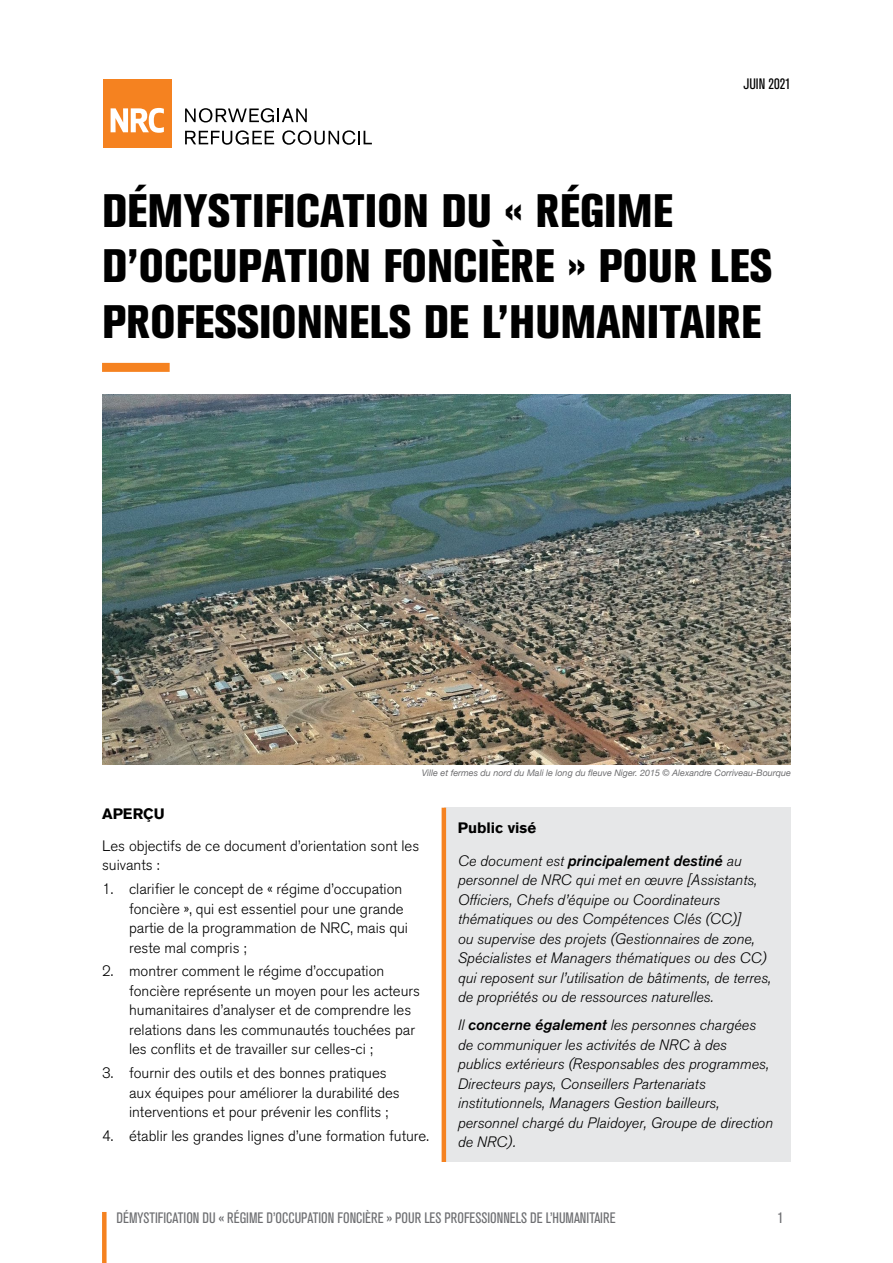
<style>
.page{position:relative;width:893px;height:1263px;background:#fff}
.page>*{position:absolute;margin:0;border:0;box-sizing:border-box;transform-origin:0 0}
.t1{font:800 condensed 46.5px/55.5px "Akzidenz Grotesk BQ";color:#000}
.t2{font:300 15px/19.5px "Akzidenz Grotesk BQ";color:#000}
.t3{font:italic 300 15px/19.5px "Akzidenz Grotesk BQ";color:#000}
.t4{font:condensed 15px "Akzidenz Grotesk BQ";color:#6d6e71}
.t5{font:italic 15px "Akzidenz Grotesk BQ Med";color:#000}
.t6{font:700 15px "Akzidenz Grotesk BQ";color:#000}
.t7{font:condensed 15px "Akzidenz Grotesk BQ";color:#000}
.t8{font:italic 9px "Helvetica Neue";color:#6e6e70}
.s1{font-family:"Akzidenz Grotesk BQ";font-weight:300}
.s2{font-family:"Akzidenz Grotesk BQ Med";font-weight:400}
</style>
<div class="page">
<div style="left:102px;top:1212px;width:5px;height:51px;background:#f58220"></div>
<div style="left:103px;top:79px;width:68px;height:69px;background:#f58220"></div>
<svg style="left:111px;top:108px;width:53px;height:25px"></svg>
<svg style="left:185px;top:108px;width:122px;height:14px"></svg>
<svg style="left:185px;top:130px;width:89px;height:15px"></svg>
<svg style="left:282px;top:130px;width:90px;height:15px"></svg>
<div style="left:102px;top:363px;width:68px;height:9px;background:#f58220"></div>
<div style="left:445px;top:808px;width:346px;height:354px;background:#e6e7e8"></div>
<hr style="left:442px;top:808px;width:4px;height:354px;background:#f58220">
<img style="left:102px;top:394px;width:689px;height:370px">
<p class="t7" style="left:743px;top:76px;width:49px">JUIN 2021</p>
<h1 class="t1" style="left:102px;top:183px;width:671px">DÉMYSTIFICATION DU « RÉGIME<br>D’OCCUPATION FONCIÈRE » POUR LES<br>PROFESSIONNELS DE L’HUMANITAIRE</h1>
<p class="t8" style="left:422px;top:766px;width:370px">Ville et fermes du nord du Mali le long du fleuve Niger. 2015 © Alexandre Corriveau-Bourque</p>
<p class="t6" style="left:102px;top:805px;width:64px">APERÇU</p>
<p class="t2" style="left:102px;top:836px;width:319px">Les objectifs de ce document d’orientation sont les suivants :</p>
<p class="t2" style="left:129px;top:879px;width:281px;text-indent:-27px">1. clarifier le concept de « régime d’occupation foncière », qui est essentiel pour une grande partie de la programmation de NRC, mais qui reste mal compris ;</p>
<p class="t2" style="left:129px;top:962px;width:293px;text-indent:-27px">2. montrer comment le régime d’occupation foncière représente un moyen pour les acteurs humanitaires d’analyser et de comprendre les relations dans les communautés touchées par les conflits et de travailler sur celles-ci ;</p>
<p class="t2" style="left:129px;top:1063px;width:272px;text-indent:-27px">3. fournir des outils et des bonnes pratiques aux équipes pour améliorer la durabilité des interventions et pour prévenir les conflits ;</p>
<p class="t2" style="left:102px;top:1126px;width:328px">4. établir les grandes lignes d’une formation future.</p>
<p class="t6" style="left:458px;top:819px;width:80px">Public visé</p>
<p class="t5" style="left:458px;top:852px;width:286px"><span class="s1">Ce document est</span> principalement destiné <span class="s1">au</span></p>
<p class="t3" style="left:458px;top:870px;width:315px">personnel de NRC qui met en œuvre [Assistants, Officiers, Chefs d’équipe ou Coordinateurs thématiques ou des Compétences Clés (CC)]<br>ou supervise des projets (Gestionnaires de zone, Spécialistes et Managers thématiques ou des CC) qui reposent sur l’utilisation de bâtiments, de terres, de propriétés ou de ressources naturelles.</p>
<p class="t3" style="left:458px;top:1015px;width:317px">Il <span class="s2">concerne également</span> les personnes chargées de communiquer les activités de NRC à des publics extérieurs (Responsables des programmes, Directeurs pays, Conseillers Partenariats institutionnels, Managers Gestion bailleurs, personnel chargé du Plaidoyer, Groupe de direction de NRC).</p>
<p class="t4" style="left:117px;top:1209px;width:500px">DÉMYSTIFICATION DU « RÉGIME D’OCCUPATION FONCIÈRE » POUR LES PROFESSIONNELS DE L’HUMANITAIRE</p>
<p class="t4" style="left:778px;top:1209px;width:7px">1</p>
</div>
